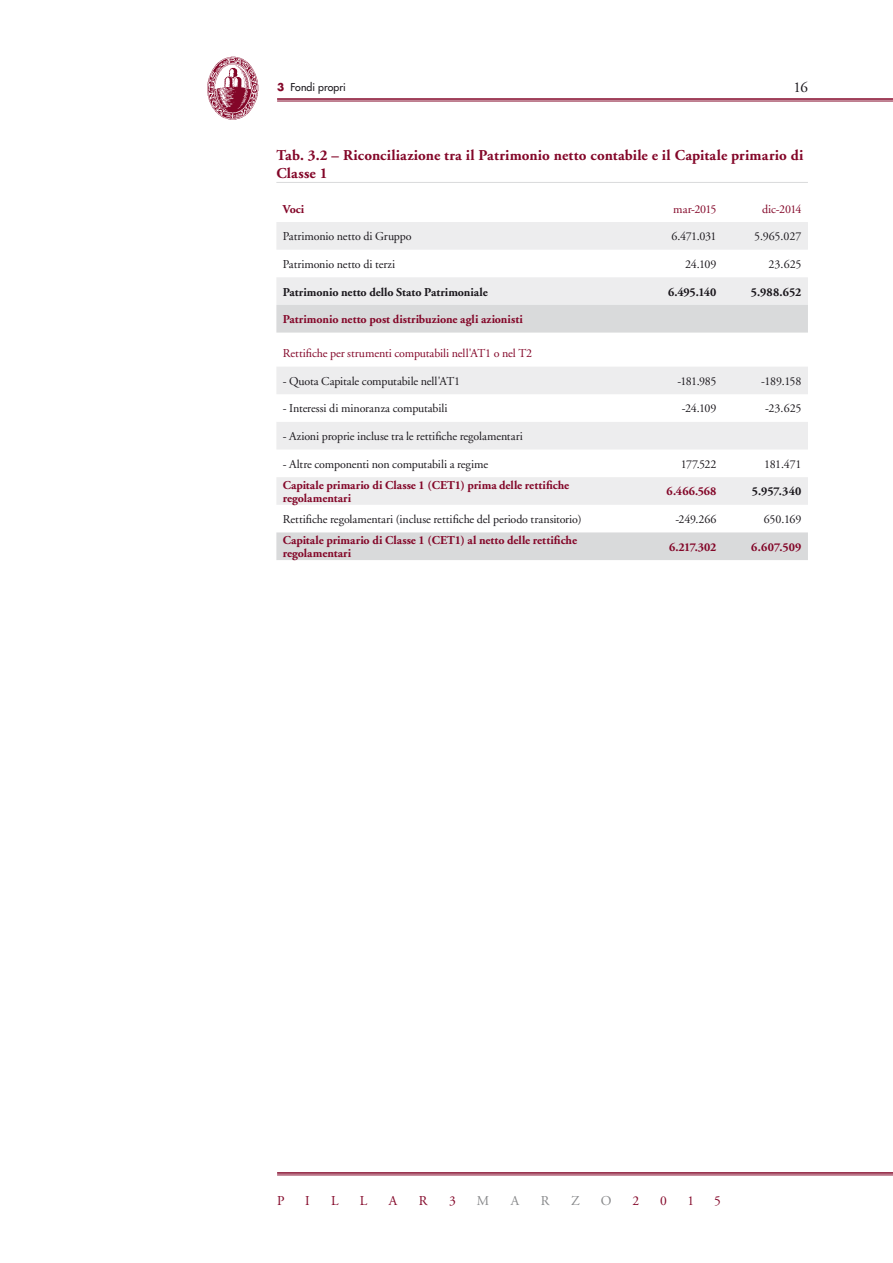
<style>
.page{position:relative;width:893px;height:1263px;background:#fff}
.page>*{position:absolute;margin:0;border:0;box-sizing:border-box;transform-origin:0 0}
.t1{font:700 15px/18px "Adobe Garamond";letter-spacing:.015em;color:#830628}
.t2{font:15px "Adobe Garamond";color:#1a171c}
.t3{font:13.5px "Adobe Garamond";color:#830628}
.t4{font:13.5px "Adobe Garamond";color:#87888a}
.t5{font:12px "Adobe Garamond";letter-spacing:-.01em;color:#1a171c}
.t6{font:700 12px "Adobe Garamond";color:#830628}
.t7{font:700 12px "Adobe Garamond";letter-spacing:-.005em;color:#1a171c}
.t8{font:12px "Adobe Garamond";letter-spacing:-.005em;color:#830628}
.t9{font:10.5px "Futura";letter-spacing:.005em;color:#1a171c}
.s1{font-weight:700;color:#830628}
</style>
<div class="page">
<hr style="left:277px;top:1172px;width:616px;height:2px;background:#830628">
<hr style="left:277px;top:1175px;width:616px;height:1px;background:#830628">
<hr style="left:277px;top:98px;width:616px;height:2px;background:#830628">
<hr style="left:277px;top:101px;width:616px;height:1px;background:#830628">
<img style="left:208px;top:56px;width:51px;height:64px">
<svg style="left:276px;top:222px;width:532px;height:83px;fill:#ededee"></svg>
<svg style="left:276px;top:305px;width:532px;height:255px"></svg>
<hr style="left:276px;top:182px;width:532px;height:1px;background:#d9dadb">
<p class="t9" style="left:277px;top:81px;width:70px"><span class="s1">3</span> Fondi propri</p>
<p class="t2" style="left:793px;top:79px;width:16px">16</p>
<p class="t1" style="left:276px;top:146px;width:529px">Tab. 3.2 – Riconciliazione tra il Patrimonio netto contabile e il Capitale primario di<br>Classe 1</p>
<p class="t6" style="left:283px;top:202px;width:23px">Voci</p>
<p class="t8" style="left:673px;top:202px;width:45px">mar-2015</p>
<p class="t8" style="left:762px;top:202px;width:41px">dic-2014</p>
<p class="t5" style="left:283px;top:230px;width:130px">Patrimonio netto di Gruppo</p>
<p class="t5" style="left:671px;top:230px;width:47px">6.471.031</p>
<p class="t5" style="left:754px;top:230px;width:49px">5.965.027</p>
<p class="t5" style="left:283px;top:258px;width:114px">Patrimonio netto di terzi</p>
<p class="t5" style="left:685px;top:258px;width:33px">24.109</p>
<p class="t5" style="left:768px;top:258px;width:35px">23.625</p>
<p class="t7" style="left:283px;top:285px;width:207px">Patrimonio netto dello Stato Patrimoniale</p>
<p class="t7" style="left:668px;top:285px;width:50px">6.495.140</p>
<p class="t7" style="left:751px;top:285px;width:52px">5.988.652</p>
<p class="t6" style="left:283px;top:313px;width:242px">Patrimonio netto post distribuzione agli azionisti</p>
<p class="t8" style="left:283px;top:347px;width:251px">Rettifiche per strumenti computabili nell'AT1 o nel T2</p>
<p class="t5" style="left:283px;top:375px;width:179px">- Quota Capitale computabile nell'AT1</p>
<p class="t5" style="left:677px;top:375px;width:41px">-181.985</p>
<p class="t5" style="left:761px;top:375px;width:42px">-189.158</p>
<p class="t5" style="left:283px;top:402px;width:166px">- Interessi di minoranza computabili</p>
<p class="t5" style="left:682px;top:402px;width:36px">-24.109</p>
<p class="t5" style="left:765px;top:402px;width:38px">-23.625</p>
<p class="t5" style="left:283px;top:430px;width:242px">- Azioni proprie incluse tra le rettifiche regolamentari</p>
<p class="t5" style="left:283px;top:457px;width:207px">- Altre componenti non computabili a regime</p>
<p class="t5" style="left:681px;top:457px;width:37px">177.522</p>
<p class="t5" style="left:764px;top:457px;width:39px">181.471</p>
<p class="t6" style="left:283px;top:478px;width:158px">Capitale primario di Classe 1 (CET</p>
<p class="t6" style="left:455px;top:478px;width:116px">1) prima delle rettifiche</p>
<p class="t6" style="left:283px;top:492px;width:70px">regolamentari</p>
<p class="t6" style="left:667px;top:485px;width:51px">6.466.568</p>
<p class="t7" style="left:752px;top:485px;width:51px">5.957.340</p>
<p class="t5" style="left:283px;top:513px;width:301px">Rettifiche regolamentari (incluse rettifiche del periodo transitorio)</p>
<p class="t5" style="left:675px;top:513px;width:43px">-249.266</p>
<p class="t5" style="left:764px;top:513px;width:39px">650.169</p>
<p class="t6" style="left:283px;top:534px;width:158px">Capitale primario di Classe 1 (CET</p>
<p class="t6" style="left:455px;top:534px;width:124px">1) al netto delle rettifiche</p>
<p class="t6" style="left:283px;top:547px;width:70px">regolamentari</p>
<p class="t6" style="left:669px;top:540px;width:49px">6.217.302</p>
<p class="t6" style="left:751px;top:540px;width:52px">6.607.509</p>
<p class="t3" style="left:277px;top:1193px;width:9px">P</p>
<p class="t3" style="left:305px;top:1193px;width:6px">i</p>
<p class="t3" style="left:331px;top:1193px;width:9px">l</p>
<p class="t3" style="left:360px;top:1193px;width:9px">l</p>
<p class="t3" style="left:389px;top:1193px;width:10px">a</p>
<p class="t3" style="left:419px;top:1193px;width:10px">r</p>
<p class="t3" style="left:449px;top:1193px;width:8px">3</p>
<p class="t4" style="left:477px;top:1193px;width:14px">M</p>
<p class="t4" style="left:511px;top:1193px;width:21px">AR</p>
<p class="t4" style="left:571px;top:1193px;width:10px">Z</p>
<p class="t4" style="left:601px;top:1193px;width:12px">O</p>
<p class="t3" style="left:632px;top:1193px;width:8px">2</p>
<p class="t3" style="left:660px;top:1193px;width:8px">0</p>
<p class="t3" style="left:687px;top:1193px;width:8px">1</p>
<p class="t3" style="left:714px;top:1193px;width:8px">5</p>
</div>
